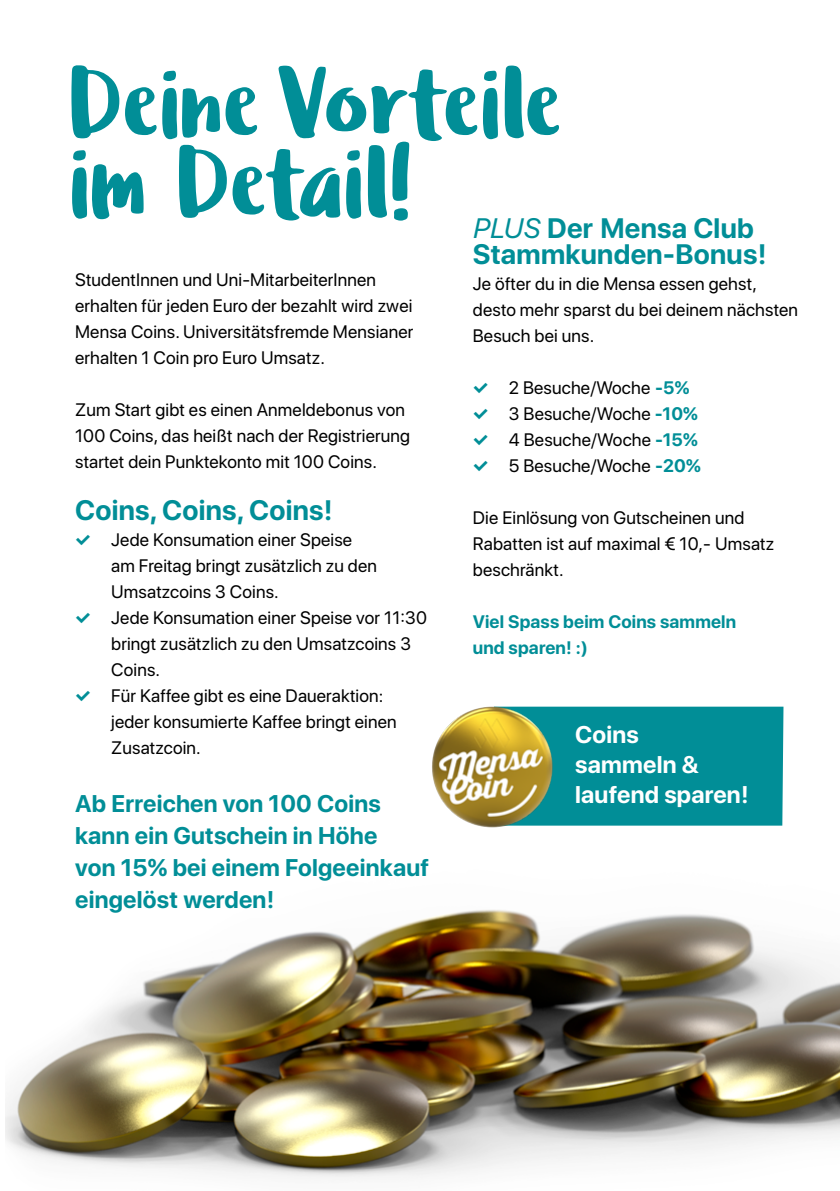
<style>
.page{position:relative;width:840px;height:1191px;background:#fff}
.page>*{position:absolute;margin:0;border:0;box-sizing:border-box;transform-origin:0 0}
.t1{font:103px/79.4px "Ludicrous";color:#018e97}
.t2{font:700 28px/26px "SF Pro Display";letter-spacing:.01em;color:#018e97}
.t3{font:700 24px/32px "SF Pro Display";letter-spacing:.01em;color:#018e97}
.t4{font:700 24px/30px "SF Pro Display";letter-spacing:.01em;color:#fff}
.t5{font:18px/26px "SF Pro Display";letter-spacing:.01em;color:#000}
.t6{font:700 18px/26px "SF Pro Display";letter-spacing:.01em;color:#018e97}
.s1{font-weight:400;font-style:italic}
.s2{font-family:"SF Pro Text";font-weight:800;color:#018e97}
.s3{font-weight:700;color:#018e97}
</style>
<div class="page">
<img style="left:5px;top:825px;width:834px;height:353px">
<div style="left:576px;top:706px;width:207px;height:119px;background:#018e97"></div>
<img style="left:409px;top:706px;width:167px;height:155px">
<h1 class="t1" style="left:71px;top:64px;width:494px">Deine Vorteile im Detail!</h1>
<h2 class="t2" style="left:472px;top:215px;width:295px"><span class="s1">PLUS</span> Der Mensa Club<br>Stammkunden-Bonus!</h2>
<p class="t5" style="left:472px;top:270px;width:326px">Je öfter du in die Mensa essen gehst, desto mehr sparst du bei deinem nächsten<br>Besuch bei uns.</p>
<p class="t5" style="left:472px;top:374px;width:218px"><span class="s2">✓</span> 2 Besuche/Woche <span class="s3">-5%</span></p>
<p class="t5" style="left:472px;top:400px;width:226px"><span class="s2">✓</span> 3 Besuche/Woche <span class="s3">-10%</span></p>
<p class="t5" style="left:472px;top:426px;width:226px"><span class="s2">✓</span> 4 Besuche/Woche <span class="s3">-15%</span></p>
<p class="t5" style="left:472px;top:452px;width:229px"><span class="s2">✓</span> 5 Besuche/Woche <span class="s3">-20%</span></p>
<p class="t5" style="left:472px;top:504px;width:303px">Die Einlösung von Gutscheinen und<br>Rabatten ist auf maximal € 10,- Umsatz beschränkt.</p>
<p class="t6" style="left:472px;top:608px;width:265px">Viel Spass beim Coins sammeln und sparen! :)</p>
<p class="t5" style="left:75px;top:267px;width:339px">StudentInnen und Uni-MitarbeiterInnen erhalten für jeden Euro der bezahlt wird zwei Mensa Coins. Universitätsfremde Mensianer erhalten 1 Coin pro Euro Umsatz.</p>
<p class="t5" style="left:75px;top:397px;width:336px">Zum Start gibt es einen Anmeldebonus von<br>100 Coins, das heißt nach der Registrierung startet dein Punktekonto mit 100 Coins.</p>
<h2 class="t2" style="left:75px;top:497px;width:259px">Coins, Coins, Coins!</h2>
<p class="t5" style="left:111px;top:527px;width:267px;text-indent:-36px"><span class="s2">✓</span> Jede Konsumation einer Speise am Freitag bringt zusätzlich zu den<br>Umsatzcoins 3 Coins.</p>
<p class="t5" style="left:111px;top:605px;width:317px;text-indent:-36px"><span class="s2">✓</span> Jede Konsumation einer Speise vor 11:30 bringt zusätzlich zu den Umsatzcoins 3<br>Coins.</p>
<p class="t5" style="left:111px;top:683px;width:287px;text-indent:-36px"><span class="s2">✓</span> Für Kaffee gibt es eine Daueraktion: jeder konsumierte Kaffee bringt einen<br>Zusatzcoin.</p>
<h3 class="t4" style="left:575px;top:719px;width:175px">Coins<br>sammeln &amp; laufend sparen!</h3>
<h3 class="t3" style="left:75px;top:788px;width:355px">Ab Erreichen von 100 Coins kann ein Gutschein in Höhe<br>von 15% bei einem Folgeeinkauf eingelöst werden!</h3>
</div>
